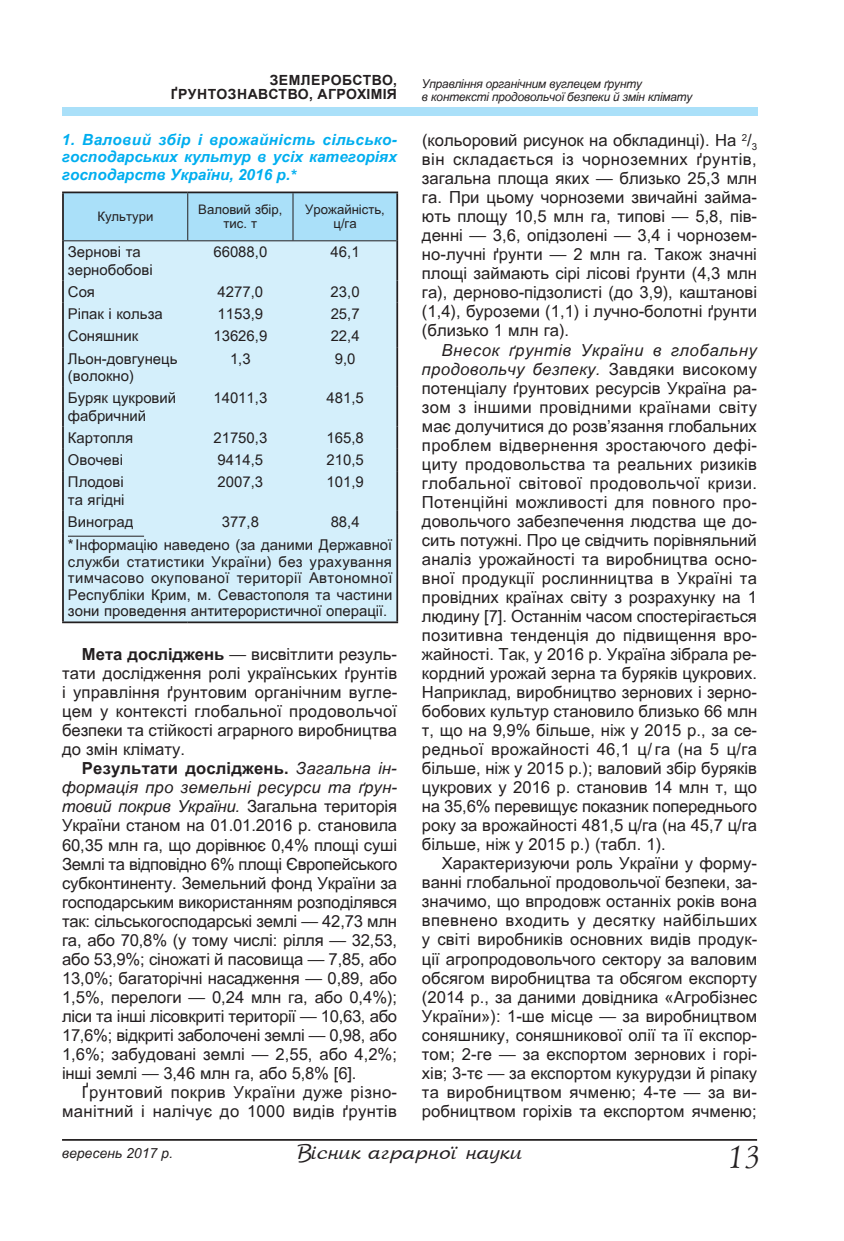
<style>
.page{position:relative;width:844px;height:1241px;background:#fff}
.page>*{position:absolute;margin:0;border:0;box-sizing:border-box;transform-origin:0 0}
.t1{font:italic 31.5px "Lazurski C";color:#231f20}
.t2{font:21px "AS Arbat";color:#231f20}
.t3{font:16.62px/19.1px "Visnyk";color:#231f20;text-align:justify}
.t4{font:16.62px/19.1px "Visnyk";letter-spacing:.02em;color:#231f20;text-align:right}
.t5{font:italic 700 15.4px/17.2px "Visnyk";color:#00aeef;text-align:justify}
.t6{font:14.88px/17.5px "Visnyk";color:#231f20}
.t7{font:700 14px/14px "Arial";letter-spacing:.035em;color:#231f20;text-align:right}
.t8{font:italic 14px "Visnyk";color:#231f20}
.t9{font:13.12px/14px "Visnyk";color:#231f20;text-align:center}
.t10{font:italic 12.25px/13.5px "Visnyk";letter-spacing:-.02em;color:#231f20}
.s1{font-weight:700}
.s2{font-style:italic}
</style>
<div class="page">
<div style="left:62px;top:108px;width:694px;height:8px;background:#aae0f9"></div>
<hr style="left:62px;top:1138px;width:694px;height:2px;background:#231f20">
<div style="left:64px;top:193px;width:332px;height:47px;background:#aae0f9"></div>
<div style="left:64px;top:241px;width:332px;height:380px;background:#d4effb"></div>
<hr style="left:187px;top:193px;width:1px;height:47px;background:#231f20">
<hr style="left:292px;top:193px;width:1px;height:47px;background:#231f20">
<hr style="left:64px;top:240px;width:124px;height:1px;background:#231f20">
<hr style="left:188px;top:240px;width:105px;height:1px;background:#231f20">
<hr style="left:293px;top:240px;width:103px;height:1px;background:#231f20">
<hr style="left:62px;top:191px;width:126px;height:2px;background:#231f20">
<hr style="left:62px;top:193px;width:2px;height:48px;background:#231f20">
<hr style="left:188px;top:191px;width:105px;height:2px;background:#231f20">
<hr style="left:293px;top:191px;width:105px;height:2px;background:#231f20">
<hr style="left:396px;top:193px;width:2px;height:48px;background:#231f20">
<hr style="left:62px;top:241px;width:2px;height:39px;background:#231f20">
<hr style="left:396px;top:241px;width:2px;height:39px;background:#231f20">
<hr style="left:62px;top:280px;width:2px;height:23px;background:#231f20">
<hr style="left:396px;top:280px;width:2px;height:23px;background:#231f20">
<hr style="left:62px;top:303px;width:2px;height:22px;background:#231f20">
<hr style="left:396px;top:303px;width:2px;height:22px;background:#231f20">
<hr style="left:62px;top:325px;width:2px;height:22px;background:#231f20">
<hr style="left:396px;top:325px;width:2px;height:22px;background:#231f20">
<hr style="left:62px;top:347px;width:2px;height:40px;background:#231f20">
<hr style="left:396px;top:347px;width:2px;height:40px;background:#231f20">
<hr style="left:62px;top:387px;width:2px;height:39px;background:#231f20">
<hr style="left:396px;top:387px;width:2px;height:39px;background:#231f20">
<hr style="left:62px;top:426px;width:2px;height:23px;background:#231f20">
<hr style="left:396px;top:426px;width:2px;height:23px;background:#231f20">
<hr style="left:62px;top:449px;width:2px;height:22px;background:#231f20">
<hr style="left:396px;top:449px;width:2px;height:22px;background:#231f20">
<hr style="left:62px;top:471px;width:2px;height:39px;background:#231f20">
<hr style="left:396px;top:471px;width:2px;height:39px;background:#231f20">
<hr style="left:62px;top:510px;width:2px;height:23px;background:#231f20">
<hr style="left:396px;top:510px;width:2px;height:23px;background:#231f20">
<hr style="left:62px;top:533px;width:2px;height:88px;background:#231f20">
<hr style="left:396px;top:533px;width:2px;height:88px;background:#231f20">
<hr style="left:62px;top:621px;width:126px;height:2px;background:#231f20">
<hr style="left:188px;top:621px;width:105px;height:2px;background:#231f20">
<hr style="left:293px;top:621px;width:105px;height:2px;background:#231f20">
<hr style="left:68px;top:536px;width:76px;height:1px;background:#231f20">
<p class="t7" style="left:171px;top:73px;width:228px">Землеробство, ґрунтознавство, агрохімія</p>
<p class="t10" style="left:422px;top:77px;width:272px">Управління органічним вуглецем ґрунту<br>в контексті продовольчої безпеки й змін клімату</p>
<p class="t5" style="left:62px;top:131px;width:336px">1. Валовий збір і врожайність сільсько&shy;господарських культур в усіх категоріях господарств України, 2016 р.*</p>
<p class="t9" style="left:97px;top:210px;width:57px">Культури</p>
<p class="t9" style="left:198px;top:203px;width:86px">Валовий збір, тис. т</p>
<p class="t9" style="left:305px;top:203px;width:81px">Урожайність, ц/га</p>
<p class="t6" style="left:68px;top:243px;width:86px">Зернові та зернобобові</p>
<p class="t6" style="left:213px;top:243px;width:55px">66088,0</p>
<p class="t6" style="left:330px;top:243px;width:30px">46,1</p>
<p class="t6" style="left:68px;top:283px;width:29px">Соя</p>
<p class="t6" style="left:217px;top:283px;width:47px">4277,0</p>
<p class="t6" style="left:330px;top:283px;width:30px">23,0</p>
<p class="t6" style="left:68px;top:305px;width:96px">Ріпак і кольза</p>
<p class="t6" style="left:217px;top:305px;width:47px">1153,9</p>
<p class="t6" style="left:330px;top:305px;width:30px">25,7</p>
<p class="t6" style="left:68px;top:327px;width:72px">Соняшник</p>
<p class="t6" style="left:213px;top:327px;width:55px">13626,9</p>
<p class="t6" style="left:330px;top:327px;width:30px">22,4</p>
<p class="t6" style="left:68px;top:349px;width:111px">Льон-довгунець (волокно)</p>
<p class="t6" style="left:230px;top:349px;width:22px">1,3</p>
<p class="t6" style="left:335px;top:349px;width:22px">9,0</p>
<p class="t6" style="left:68px;top:389px;width:110px">Буряк цукровий фабричний</p>
<p class="t6" style="left:213px;top:389px;width:55px">14011,3</p>
<p class="t6" style="left:326px;top:389px;width:39px">481,5</p>
<p class="t6" style="left:68px;top:429px;width:67px">Картопля</p>
<p class="t6" style="left:213px;top:429px;width:55px">21750,3</p>
<p class="t6" style="left:326px;top:429px;width:39px">165,8</p>
<p class="t6" style="left:68px;top:451px;width:56px">Овочеві</p>
<p class="t6" style="left:217px;top:451px;width:47px">9414,5</p>
<p class="t6" style="left:326px;top:451px;width:39px">210,5</p>
<p class="t6" style="left:68px;top:473px;width:58px">Плодові та ягідні</p>
<p class="t6" style="left:217px;top:473px;width:47px">2007,3</p>
<p class="t6" style="left:326px;top:473px;width:39px">101,9</p>
<p class="t6" style="left:68px;top:513px;width:67px">Виноград</p>
<p class="t6" style="left:222px;top:513px;width:39px">377,8</p>
<p class="t6" style="left:68px;top:510px;width:326px;line-height:22.8px;text-indent:262px">88,4 *Інформацію наведено (за даними Державної</p>
<p class="t6" style="left:68px;top:553px;width:326px;line-height:16.6px;text-align:justify">служби статистики України) без урахування тимчасово окупованої території Автономної Республіки Крим, м. Севастополя та частини зони проведення антитерористичної операції.</p>
<p class="t3" style="left:62px;top:644px;width:336px;text-indent:20px"><span class="s1">Мета досліджень</span> — висвітлити резуль&shy;тати дослідження ролі українських ґрунтів і управління ґрунтовим органічним вугле&shy;цем у контексті глобальної продовольчої безпеки та стійкості аграрного виробництва до змін клімату.</p>
<p class="t3" style="left:62px;top:758px;width:337px;text-indent:20px"><span class="s1">Результати досліджень.</span> <span class="s2">Загальна ін&shy;формація про земельні ресурси та ґрун&shy;товий покрив України.</span> Загальна територія України станом на 01.01.2016 р. становила 60,35 млн га, що дорівнює 0,4% площі суші Землі та відповідно 6% площі Європейського субконтиненту. Земельний фонд України за господарським використанням розподілявся так: сільськогосподарські землі — 42,73 млн га, або 70,8% (у тому числі: рілля — 32,53, або 53,9%; сіножаті й пасовища — 7,85, або 13,0%; багаторічні насадження — 0,89, або 1,5%, перелоги — 0,24 млн га, або 0,4%); ліси та інші лісовкриті території — 10,63, або 17,6%; відкриті заболочені землі — 0,98, або 1,6%; забудовані землі — 2,55, або 4,2%; інші землі — 3,46 млн га, або 5,8% [6].</p>
<p class="t4" style="left:62px;top:1082px;width:336px">Ґрунтовий покрив України дуже різно&shy;манітний і налічує до 1000 видів ґрунтів</p>
<p class="t3" style="left:422px;top:131px;width:336px">(кольоровий рисунок на обкладинці). На <sup>2</sup>/<sub>3 </sub>він складається із чорноземних ґрунтів, загальна площа яких — близько 25,3 млн га. При цьому чорноземи звичайні займа&shy;ють площу 10,5 млн га, типові — 5,8, пів&shy;денні — 3,6, опідзолені — 3,4 і чорнозем&shy;но-лучні ґрунти — 2 млн га. Також значні площі займають сірі лісові ґрунти (4,3 млн га), дерново-підзолисті (до 3,9), каштанові (1,4), буроземи (1,1) і лучно-болотні ґрунти (близько 1 млн га).</p>
<p class="t3" style="left:422px;top:340px;width:336px;text-indent:20px"><span class="s2">Внесок ґрунтів України в глобальну продовольчу безпеку.</span> Завдяки високому потенціалу ґрунтових ресурсів Україна ра&shy;зом з іншими провідними країнами світу має долучитися до розв’язання глобальних проблем відвернення зростаючого дефі&shy;циту продовольства та реальних ризиків глобальної світової продовольчої кризи.<br>Потенційні можливості для повного про&shy;довольчого забезпечення людства ще до&shy;сить потужні. Про це свідчить порівняльний аналіз урожайності та виробництва осно&shy;вної продукції рослинництва в Україні та провідних країнах світу з розрахунку на 1 людину [7]. Останнім часом спостерігається позитивна тенденція до підвищення вро&shy;жайності. Так, у 2016 р. Україна зібрала ре&shy;кордний урожай зерна та буряків цукрових.<br>Наприклад, виробництво зернових і зерно&shy;бобових культур становило близько 66 млн т, що на 9,9% більше, ніж у 2015 р., за се&shy;редньої врожайності 46,1 ц/га (на 5 ц/га більше, ніж у 2015 р.); валовий збір буряків цукрових у 2016 р. становив 14 млн т, що на 35,6% перевищує показник попереднього року за врожайності 481,5 ц/га (на 45,7 ц/га більше, ніж у 2015 р.) (табл. 1).</p>
<p class="t3" style="left:422px;top:853px;width:337px;text-indent:20px">Характеризуючи роль України у форму&shy;ванні глобальної продовольчої безпеки, за&shy;значимо, що впродовж останніх років вона впевнено входить у десятку найбільших у світі виробників основних видів продук&shy;ції агропродовольчого сектору за валовим обсягом виробництва та обсягом експорту (2014 р., за даними довідника «Агробізнес України»): 1-ше місце — за виробництвом соняшнику, соняшникової олії та її експор&shy;том; 2-ге — за експортом зернових і горі&shy;хів; 3-тє — за експортом кукурудзи й ріпаку та виробництвом ячменю; 4-те — за ви&shy;робництвом горіхів та експортом ячменю;</p>
<p class="t8" style="left:62px;top:1145px;width:113px">вересень 2017 р.</p>
<p class="t2" style="left:297px;top:1138px;width:226px">Вісник аграрної науки</p>
<h1 class="t1" style="left:723px;top:1136px;width:35px">13</h1>
</div>
